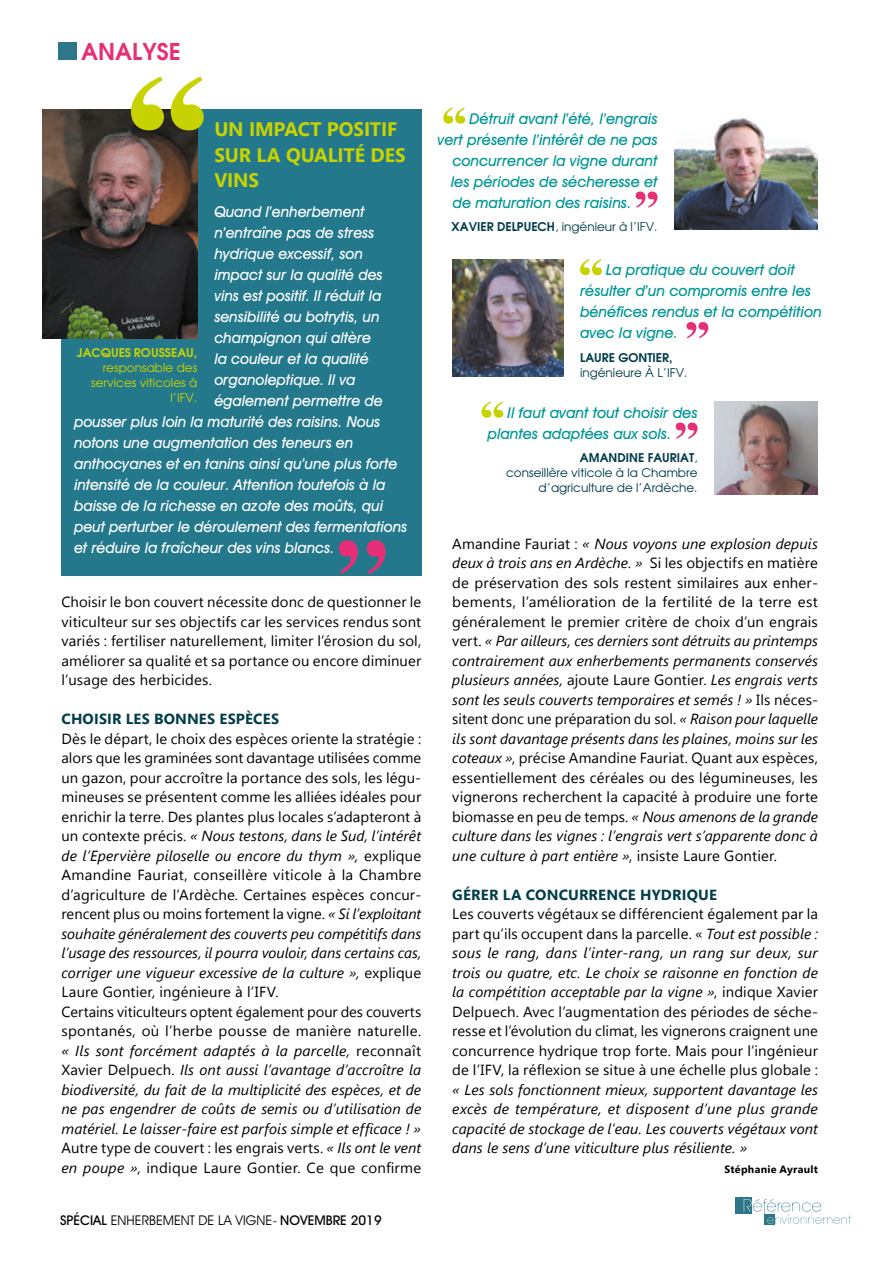
<style>
.page{position:relative;width:893px;height:1263px;background:#fff}
.page>*{position:absolute;margin:0;border:0;box-sizing:border-box;transform-origin:0 0}
.t1{font:600 22.95px "Avant Garde";color:#e62f76}
.t2{font:700 19.5px/25.5px "Segoe UI";letter-spacing:-.005em;color:#c7d300}
.t3{font:italic 500 15px "Avant Garde IT Cby BT";color:#fff}
.t4{font:italic 500 15px/21px "Avant Garde IT Cby BT";color:#009696}
.t5{font:14.7px/19.5px "Segoe UI";letter-spacing:.01em;color:#000;text-align:justify}
.t6{font:italic 14.7px/19.5px "Segoe UI";letter-spacing:.005em;color:#000;text-align:justify}
.t7{font:700 14.7px "Segoe UI";letter-spacing:.01em;color:#003c49}
.t8{font:13.5px "Avant Garde IT Cby BT";color:#000}
.t9{font:12px/15px "Avant Garde";color:#003c49;text-align:right}
.t10{font:12px/15px "Avant Garde";color:#c7d300;text-align:right}
.t11{font:600 12px "Avant Garde";color:#c7d300}
.t12{font:600 12px "Avant Garde";color:#003c49}
.t13{font:700 10.5px "Segoe UI";letter-spacing:.025em;color:#000}
.s1{font-style:italic}
.s2{font-weight:500}
.s3{font-family:"Tarzana Nar OT"}
.s4{font-weight:600}
</style>
<div class="page">
<div style="left:735px;top:1197px;width:17px;height:16px;background:#2e778a"></div>
<svg style="left:744px;top:1199px;width:107px;height:26px"></svg>
<div style="left:58px;top:42px;width:19px;height:18px;background:#2e778a"></div>
<div style="left:61px;top:109px;width:360px;height:467px;background:#24788c"></div>
<svg style="left:339px;top:540px;width:47px;height:34px"></svg>
<img style="left:43px;top:110px;width:154px;height:228px">
<svg style="left:131px;top:77px;width:33px;height:53px"></svg>
<svg style="left:171px;top:77px;width:33px;height:53px"></svg>
<svg style="left:443px;top:108px;width:22px;height:16px"></svg>
<svg style="left:636px;top:192px;width:21px;height:16px"></svg>
<img style="left:674px;top:118px;width:144px;height:111px">
<svg style="left:481px;top:402px;width:22px;height:16px"></svg>
<svg style="left:676px;top:423px;width:21px;height:16px"></svg>
<svg style="left:580px;top:259px;width:22px;height:16px"></svg>
<svg style="left:686px;top:322px;width:22px;height:16px"></svg>
<img style="left:714px;top:402px;width:103px;height:93px">
<img style="left:452px;top:259px;width:111px;height:118px">
<h1 class="t1" style="left:81px;top:36px;width:101px">ANALYSE</h1>
<h2 class="t2" style="left:214px;top:116px;width:193px">UN IMPACT POSITIF<br>SUR LA QUALITÉ DES<br>VINS</h2>
<p class="t3" style="left:214px;top:202px;width:152px">Quand l’enherbement</p>
<p class="t3" style="left:214px;top:223px;width:161px">n’entraîne pas de stress</p>
<p class="t3" style="left:214px;top:244px;width:150px">hydrique excessif, son</p>
<p class="t3" style="left:214px;top:265px;width:170px">impact sur la qualité des</p>
<p class="t3" style="left:214px;top:286px;width:169px">vins est positif. Il réduit la</p>
<p class="t3" style="left:214px;top:307px;width:167px">sensibilité au botrytis, un</p>
<p class="t3" style="left:214px;top:328px;width:158px">champignon qui altère</p>
<p class="t3" style="left:214px;top:349px;width:156px">la couleur et la qualité</p>
<p class="t3" style="left:214px;top:370px;width:143px">organoleptique. Il va</p>
<p class="t3" style="left:214px;top:391px;width:170px">également permettre de</p>
<p class="t3" style="left:74px;top:412px;width:308px">pousser plus loin la maturité des raisins. Nous</p>
<p class="t3" style="left:74px;top:433px;width:281px">notons une augmentation des teneurs en</p>
<p class="t3" style="left:74px;top:454px;width:325px">anthocyanes et en tanins ainsi qu’une plus forte</p>
<p class="t3" style="left:74px;top:475px;width:313px">intensité de la couleur. Attention toutefois à la</p>
<p class="t3" style="left:74px;top:496px;width:311px">baisse de la richesse en azote des moûts, qui</p>
<p class="t3" style="left:74px;top:517px;width:335px">peut perturber le déroulement des fermentations</p>
<p class="t3" style="left:74px;top:538px;width:262px">et réduire la fraîcheur des vins blancs.</p>
<p class="t11" style="left:77px;top:344px;width:122px">JACQUES ROUSSEAU,</p>
<p class="t10" style="left:91px;top:359px;width:108px">responsable des services viticoles à l’IFV.</p>
<p class="t5" style="left:61px;top:591px;width:361px">Choisir le bon couvert nécessite donc de questionner le viticulteur sur ses objectifs car les services rendus sont variés : fertiliser naturellement, limiter l’érosion du sol, améliorer sa qualité et sa portance ou encore diminuer l’usage des herbicides.</p>
<p class="t7" style="left:61px;top:708px;width:219px">CHOISIR LES BONNES ESPÈCES</p>
<p class="t5" style="left:61px;top:728px;width:361px;text-align:left">Dès le départ, le choix des espèces oriente la stratégie : alors que les graminées sont davantage utilisées comme un gazon, pour accroître la portance des sols, les légu&shy;mineuses se présentent comme les alliées idéales pour enrichir la terre. Des plantes plus locales s’adapteront à un contexte précis. <span class="s1">« Nous testons, dans le Sud, l’intérêt de l’Epervière piloselle ou encore du thym »,</span> explique Amandine Fauriat, conseillère viticole à la Chambre d’agriculture de l’Ardèche. Certaines espèces concur&shy;rencent plus ou moins fortement la vigne. <span class="s1">« Si l’exploitant souhaite généralement des couverts peu compétitifs dans l’usage des ressources, il pourra vouloir, dans certains cas, corriger une vigueur excessive de la culture »,</span> explique Laure Gontier, ingénieure à l’IFV.<br>Certains viticulteurs optent également pour des couverts spontanés, où l’herbe pousse de manière naturelle. <span class="s1">« Ils sont forcément adaptés à la parcelle,</span> reconnaît Xavier Delpuech. <span class="s1">Ils ont aussi l’avantage d’accroître la biodiversité, du fait de la multiplicité des espèces, et de ne pas engendrer de coûts de semis ou d’utilisation de matériel. Le laisser-faire est parfois simple et efficace ! » </span>Autre type de couvert : les engrais verts. <span class="s1">« Ils ont le vent en poupe »</span>, indique Laure Gontier. Ce que confirme</p>
<p class="t8" style="left:60px;top:1212px;width:323px"><span class="s2">SPÉCIAL</span> ENHERBEMENT DE LA VIGNE<span class="s3">-</span> <span class="s2">NOVEMBRE 2019</span></p>
<p class="t4" style="left:469px;top:108px;width:190px">Détruit avant l’été, l’engrais</p>
<p class="t4" style="left:437px;top:129px;width:222px">vert présente l’intérêt de ne pas</p>
<p class="t4" style="left:452px;top:150px;width:207px">concurrencer la vigne durant</p>
<p class="t4" style="left:451px;top:171px;width:208px">les périodes de sécheresse et</p>
<p class="t4" style="left:453px;top:192px;width:180px">de maturation des raisins.</p>
<p class="t9" style="left:452px;top:219px;width:207px"><span class="s4">XAVIER DELPUECH</span>, ingénieur à l’IFV.</p>
<p class="t4" style="left:580px;top:259px;width:243px;text-indent:26px">La pratique du couvert doit résulter d’un compromis entre les bénéfices rendus et la compétition avec la vigne.</p>
<p class="t12" style="left:580px;top:349px;width:94px">LAURE GONTIER,</p>
<p class="t9" style="left:580px;top:365px;width:109px">ingénieure À L’IFV.</p>
<p class="t4" style="left:487px;top:402px;width:212px;text-indent:20px">Il faut avant tout choisir des plantes adaptées aux sols.</p>
<p class="t9" style="left:506px;top:450px;width:193px"><span class="s4">AMANDINE FAURIAT</span>,<br>conseillère viticole à la Chambre d’agriculture de l’Ardèche.</p>
<p class="t5" style="left:452px;top:533px;width:367px">Amandine Fauriat : <span class="s1">« Nous voyons une explosion depuis deux à trois ans en Ardèche. »</span> Si les objectifs en matière de préservation des sols restent similaires aux enher&shy;bements, l’amélioration de la fertilité de la terre est généralement le premier critère de choix d’un engrais vert. <span class="s1">« Par ailleurs, ces derniers sont détruits au printemps contrairement aux enherbements permanents conservés plusieurs années,</span> ajoute Laure Gontier. <span class="s1">Les engrais verts sont les seuls couverts temporaires et semés ! »</span> Ils néces&shy;sitent donc une préparation du sol. <span class="s1">« Raison pour laquelle ils sont davantage présents dans les plaines, moins sur les coteaux »</span>, précise Amandine Fauriat. Quant aux espèces, essentiellement des céréales ou des légumineuses, les vignerons recherchent la capacité à produire une forte biomasse en peu de temps. <span class="s1">« Nous amenons de la grande culture dans les vignes : l’engrais vert s’apparente donc à une culture à part entière »</span>, insiste Laure Gontier.</p>
<p class="t7" style="left:452px;top:884px;width:266px">GÉRER LA CONCURRENCE HYDRIQUE</p>
<p class="t5" style="left:452px;top:903px;width:367px">Les couverts végétaux se différencient également par la part qu’ils occupent dans la parcelle. « <span class="s1">Tout est possible : sous le rang, dans l’inter-rang, un rang sur deux, sur trois ou quatre, etc. Le choix se raisonne en fonction de la compétition acceptable par la vigne »</span>, indique Xavier Delpuech. Avec l’augmentation des périodes de séche&shy;resse et l’évolution du climat, les vignerons craignent une concurrence hydrique trop forte. Mais pour l’ingénieur de l’IFV, la réflexion se situe à une échelle plus globale :</p>
<p class="t6" style="left:452px;top:1079px;width:367px">« Les sols fonctionnent mieux, supportent davantage les excès de température, et disposent d’une plus grande capacité de stockage de l’eau. Les couverts végétaux vont dans le sens d’une viticulture plus résiliente. »</p>
<p class="t13" style="left:725px;top:1161px;width:95px">Stéphanie Ayrault</p>
</div>
